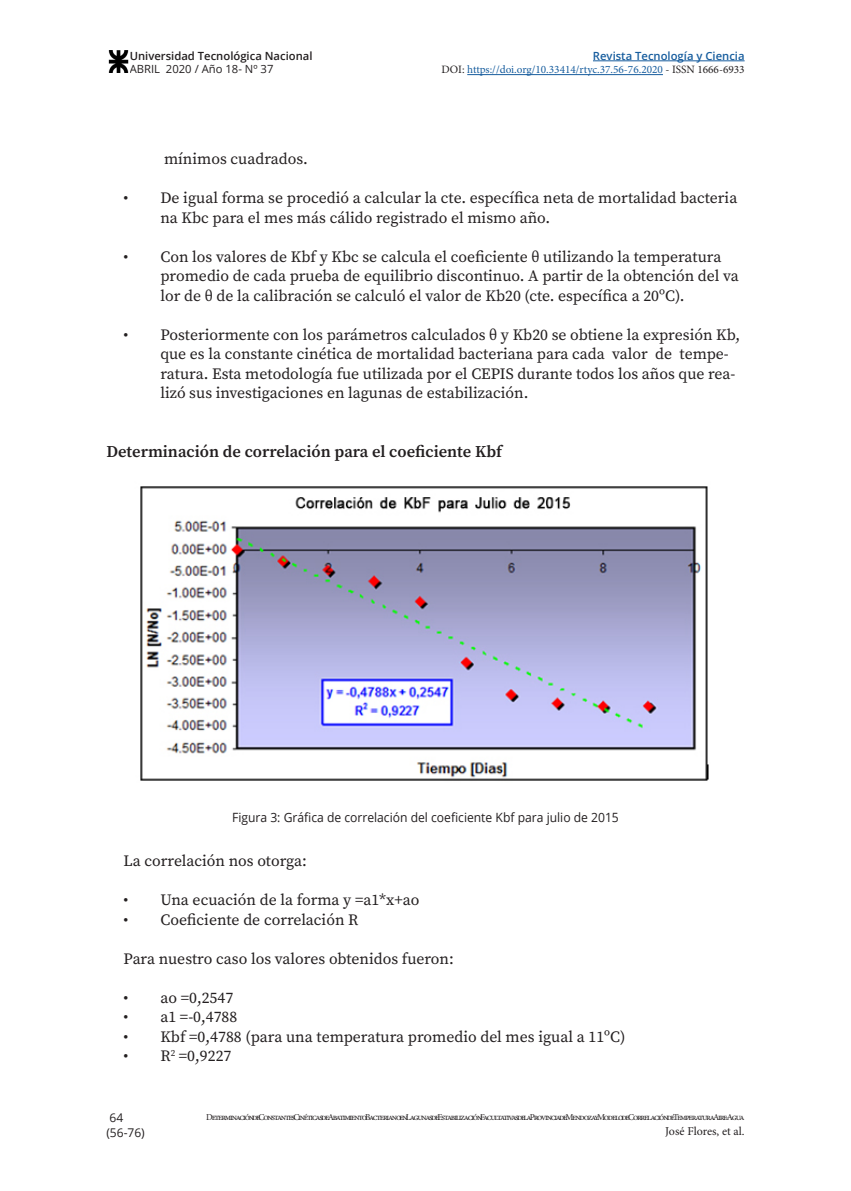
<style>
.page{position:relative;width:851px;height:1191px;background:#fff}
.page>*{position:absolute;margin:0;border:0;box-sizing:border-box;transform-origin:0 0}
.Subtitulo_3{font:600 16.5px "Source Serif Pro";color:#231f20}
.texto_central{font:15.75px/19.5px "Source Serif Pro";color:#231f20}
.titulo_figuras_-_cua{font:12.75px "Open Sans";color:#231f20;scale:.95 1}
.t1{font:12px "Minion Pro";color:#231f20}
.t2{font:12px/15px "Open Sans";color:#231f20}
.t3{font:11.25px "Minion Pro";color:#175d9e}
.t4{font:600 11.25px "Open Sans";color:#231f20}
.t5{font:600 11.25px "Open Sans";color:#175d9e}
.t6{font:11.25px "Open Sans";color:#231f20}
.t7{font:9px "Minion Pro";letter-spacing:-.13em;color:#231f20}
.s1{color:#231f20}
</style>
<div class="page">
<hr style="left:593px;top:61px;width:151px;height:1px;background:#175d9e">
<hr style="left:467px;top:74px;width:195px;height:1px;background:#175d9e">
<img style="left:108px;top:51px;width:21px;height:22px">
<img style="left:140px;top:486px;width:569px;height:295px">
<p class="t4" style="left:130px;top:48px;width:184px">Universidad Tecnológica Nacional</p>
<p class="t6" style="left:130px;top:61px;width:145px">ABRIL 2020 / Año 18- Nº 37</p>
<p class="t5" style="left:593px;top:48px;width:153px">Revista Tecnología y Ciencia</p>
<p class="t3" style="left:441px;top:62px;width:304px"><span class="s1">DOI:</span> https://doi.org/10.33414/rtyc.37.56-76.2020 <span class="s1">- ISSN 1666-6933</span></p>
<p class="texto_central" style="left:164px;top:149px;width:145px">mínimos cuadrados.</p>
<p class="texto_central" style="left:160px;top:188px;width:578px;text-indent:-37px">• De igual forma se procedió a calcular la cte. específica neta de mortalidad bacteria na Kbc para el mes más cálido registrado el mismo año.</p>
<p class="texto_central" style="left:160px;top:247px;width:580px;text-indent:-37px">• Con los valores de Kbf y Kbc se calcula el coeficiente θ utilizando la temperatura promedio de cada prueba de equilibrio discontinuo. A partir de la obtención del va lor de θ de la calibración se calculó el valor de Kb20 (cte. específica a 20ºC).</p>
<p class="texto_central" style="left:160px;top:325px;width:581px;text-indent:-37px">• Posteriormente con los parámetros calculados θ y Kb20 se obtiene la expresión Kb, que es la constante cinética de mortalidad bacteriana para cada valor de tempe&shy;ratura. Esta metodología fue utilizada por el CEPIS durante todos los años que rea&shy;lizó sus investigaciones en lagunas de estabilización.</p>
<p class="Subtitulo_3" style="left:106px;top:440px;width:397px">Determinación de correlación para el coeficiente Kbf</p>
<p class="titulo_figuras_-_cua" style="left:232px;top:808px;width:408px">Figura 3: Gráfica de correlación del coeficiente Kbf para julio de 2015</p>
<p class="texto_central" style="left:123px;top:851px;width:185px">La correlación nos otorga:</p>
<p class="texto_central" style="left:123px;top:890px;width:297px">• Una ecuación de la forma y =a1*x+ao</p>
<p class="texto_central" style="left:123px;top:910px;width:236px">• Coeficiente de correlación R</p>
<p class="texto_central" style="left:123px;top:949px;width:332px">Para nuestro caso los valores obtenidos fueron:</p>
<p class="texto_central" style="left:123px;top:988px;width:111px">• ao =0,2547</p>
<p class="texto_central" style="left:123px;top:1007px;width:115px">• a1 =-0,4788</p>
<p class="texto_central" style="left:123px;top:1027px;width:503px">• Kbf =0,4788 (para una temperatura promedio del mes igual a 11ºC)</p>
<p class="texto_central" style="left:123px;top:1046px;width:109px">• R<sup>2</sup> =0,9227</p>
<p class="t2" style="left:106px;top:1110px;width:40px">64 (56-76)</p>
<p class="t7" style="left:206px;top:1110px;width:539px">Determinación de Constantes Cinéticas de Abatimiento Bacteriano en Lagunas de Estabilización Facultativas de la Provincia de Mendoza y Modelo de Correlación de Temperatura Aire -Agua</p>
<p class="t1" style="left:665px;top:1122px;width:81px">José Flores, et al.</p>
</div>
